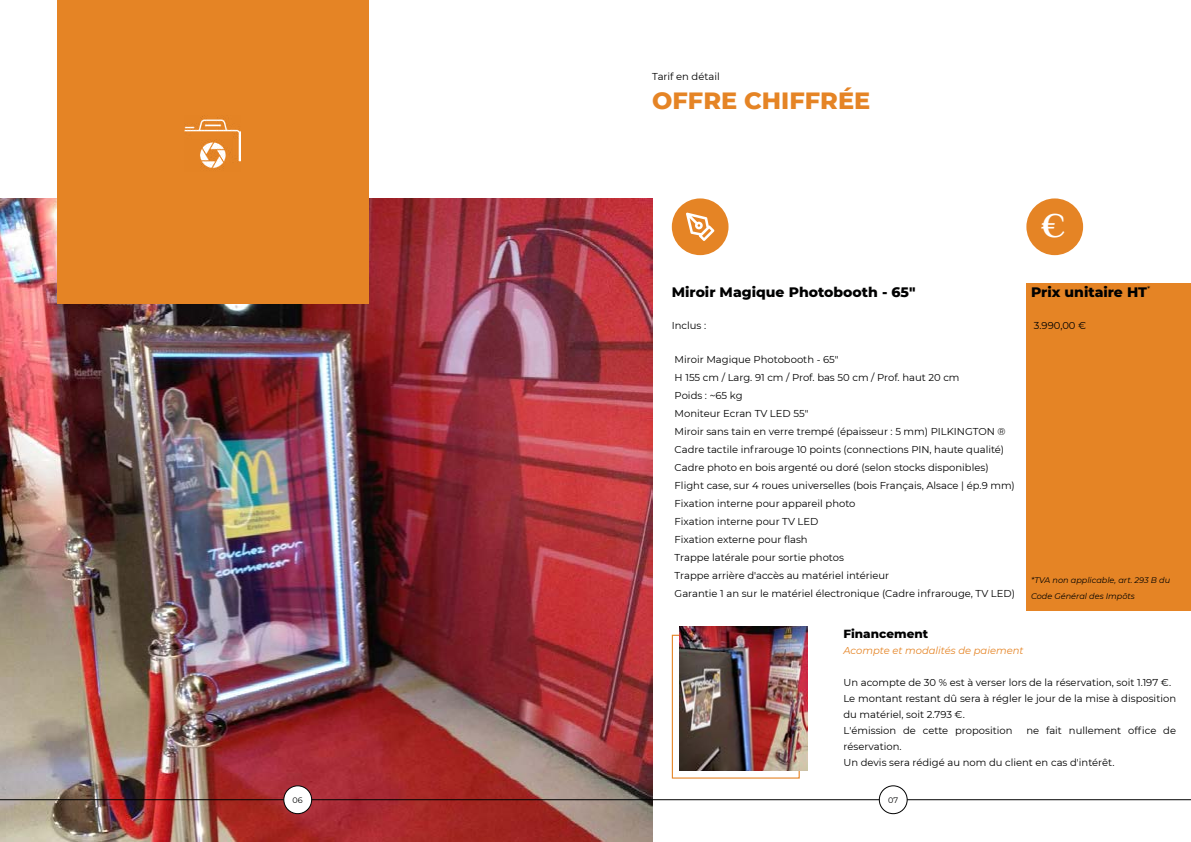
<style>
.page{position:relative;width:1191px;height:842px;background:#fff}
.page>*{position:absolute;margin:0;border:0;box-sizing:border-box;transform-origin:0 0}
.t1{font:700 34px "Philosopher";color:#fff}
.t2{font:800 24px "Montserrat";color:#e58425}
.t3{font:800 14px "Montserrat";color:#000101}
.t4{font:800 12px "Montserrat";color:#000101}
.t5{font:10px/18px "Montserrat";color:#000101}
.t6{font:italic 10px "Montserrat";color:#e58425}
.t7{font:italic 8.2px/16px "Montserrat";color:#000101}
.t8{font:8px "Montserrat";color:#000101}
</style>
<div class="page">
<img style="left:0;top:198px;width:652px;height:644px">
<div style="left:672px;top:635px;width:127px;height:144px;border:1px solid #e58425"></div>
<img style="left:680px;top:627px;width:127px;height:144px">
<svg style="left:672px;top:198px;width:56px;height:57px"></svg>
<div style="left:57px;top:0;width:312px;height:303px;background:#e58425"></div>
<img style="left:184px;top:115px;width:57px;height:55px">
<div style="left:1026px;top:198px;width:57px;height:57px;background:#e58425;border-radius:50%"></div>
<div style="left:1026px;top:283px;width:165px;height:327px;background:#e58425"></div>
<hr style="left:0;top:799px;width:1191px;height:1px;background:#000101">
<div style="left:879px;top:786px;width:28px;height:28px;background:#fff;border-radius:50%"></div>
<div style="left:879px;top:785px;width:28px;height:29px;border:1px solid #000101;border-radius:50%"></div>
<div style="left:284px;top:786px;width:28px;height:28px;background:#fff;border-radius:50%"></div>
<div style="left:283px;top:785px;width:29px;height:29px;border:1px solid #000101;border-radius:50%"></div>
<p class="t5" style="left:652px;top:67px;width:69px">Tarif en détail</p>
<h2 class="t2" style="left:652px;top:83px;width:220px">OFFRE CHIFFRÉE</h2>
<h1 class="t1" style="left:1040px;top:208px;width:27px">€</h1>
<h3 class="t3" style="left:672px;top:282px;width:245px">Miroir Magique Photobooth - 65"</h3>
<p class="t5" style="left:672px;top:316px;width:36px">Inclus :</p>
<p class="t5" style="left:674px;top:350px;width:342px">Miroir Magique Photobooth - 65"<br>H 155 cm / Larg. 91 cm / Prof. bas 50 cm / Prof. haut 20 cm<br>Poids : ~65 kg<br>Moniteur Ecran TV LED 55"<br>Miroir sans tain en verre trempé (épaisseur : 5 mm) PILKINGTON ® Cadre tactile infrarouge 10 points (connections PIN, haute qualité)<br>Cadre photo en bois argenté ou doré (selon stocks disponibles)<br>Flight case, sur 4 roues universelles (bois Français, Alsace | ép.9 mm)<br>Fixation interne pour appareil photo<br>Fixation interne pour TV LED<br>Fixation externe pour flash<br>Trappe latérale pour sortie photos<br>Trappe arrière d'accès au matériel intérieur<br>Garantie 1 an sur le matériel électronique (Cadre infrarouge, TV LED)</p>
<h3 class="t3" style="left:1031px;top:282px;width:121px">Prix unitaire HT<sup>*</sup></h3>
<p class="t5" style="left:1033px;top:316px;width:54px">3.990,00 €</p>
<p class="t7" style="left:1031px;top:571px;width:141px">*TVA non applicable, art. 293 B du<br>Code Général des Impôts</p>
<p class="t4" style="left:843px;top:625px;width:86px">Financement</p>
<p class="t6" style="left:843px;top:644px;width:182px">Acompte et modalités de paiement</p>
<p class="t5" style="left:843px;top:674px;width:334px;line-height:16px">Un acompte de 30 % est à verser lors de la réservation, soit 1.197 €.<br>Le montant restant dû sera à régler le jour de la mise à disposition du matériel, soit 2.793 €.<br>L'émission de cette proposition</p>
<p class="t5" style="left:1026px;top:721px;width:151px">ne fait nullement office de</p>
<p class="t5" style="left:843px;top:738px;width:272px;line-height:16px">réservation.<br>Un devis sera rédigé au nom du client en cas d'intérêt.</p>
<p class="t8" style="left:293px;top:794px;width:12px">06</p>
<p class="t8" style="left:888px;top:794px;width:11px">07</p>
</div>
